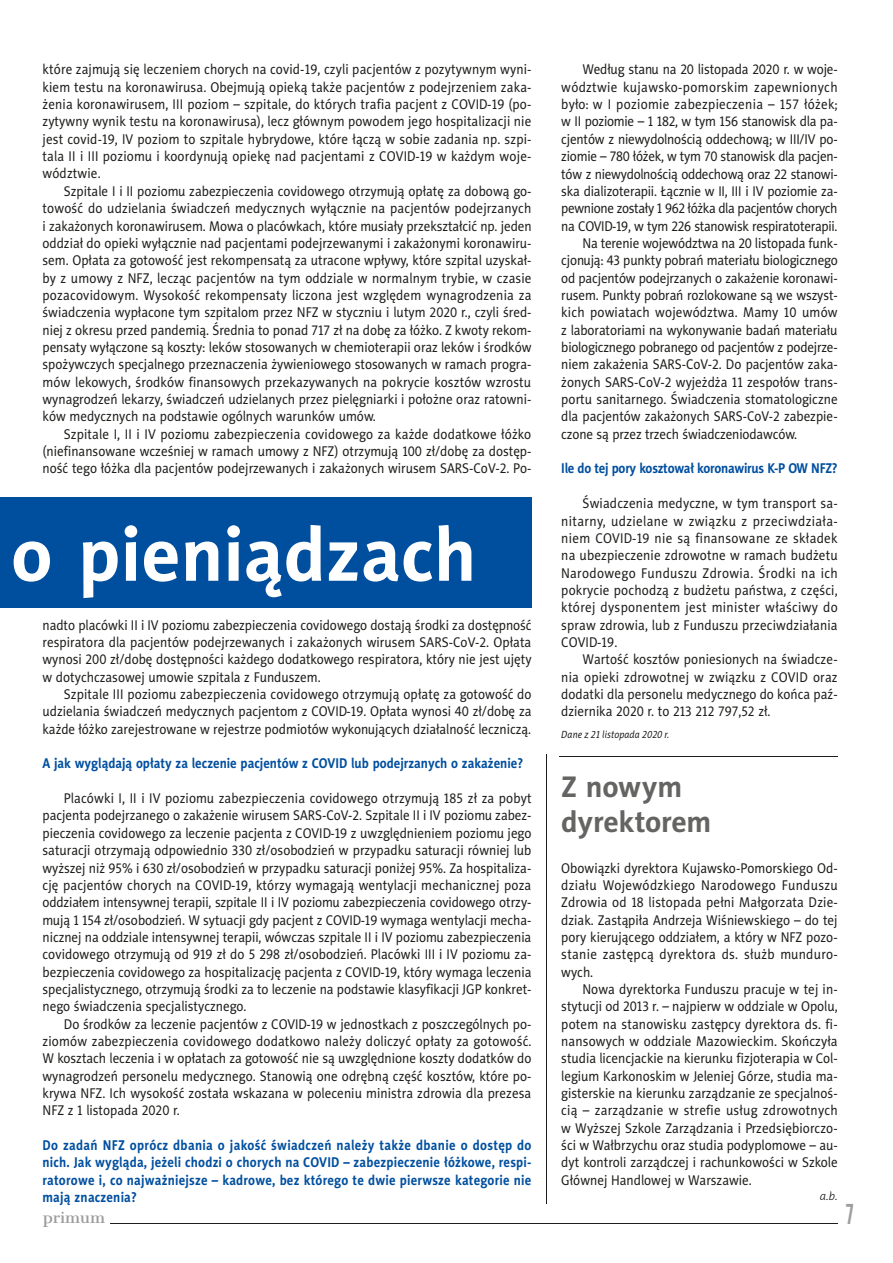
<style>
.page{position:relative;width:893px;height:1263px;background:#fff}
.page>*{position:absolute;margin:0;border:0;box-sizing:border-box;transform-origin:0 0}
.t1{font:700 76.5px "Naomi Sans EFN";color:#fff}
.t2{font:700 30px/34.5px "Naomi Sans EFN";letter-spacing:-.005em;color:#646463}
.t3{font:24.75px "Alternate Gothic 2 PL";color:#9d9d9d;scale:.82 1}
.t4{font:15px "Cantata One";color:#9d9d9d}
.t5{font:14.25px/17.4px "Naomi Sans EFNPS";color:#1d1d1b;text-align:justify;scale:.92 1}
.t6{font:700 14.25px/17.4px "Naomi Sans EFNPS";letter-spacing:.015em;color:#004f9f;text-align:justify;scale:.9 1}
.t7{font:14.25px "Naomi Sans EFNPS";letter-spacing:-.02em;color:#1d1d1b;scale:.92 1}
.t8{font:14.25px "Naomi Sans EFNPS";letter-spacing:.02em;color:#1d1d1b;scale:.92 1}
.t9{font:14.25px "Naomi Sans EFNPS";letter-spacing:-.025em;color:#1d1d1b;scale:.92 1}
.t10{font:700 14.25px "Naomi Sans EFNPS";letter-spacing:-.02em;color:#004f9f;scale:.9 1}
.t11{font:italic 12px "Naomi Sans EFN Light";color:#1d1d1b}
.t12{font:italic 10.5px "Naomi Sans EFN";letter-spacing:.01em;color:#1d1d1b;scale:.9 1}
</style>
<div class="page">
<hr style="left:111px;top:1223px;width:727px;height:1px;background:#1d1d1b">
<div style="left:0;top:497px;width:531px;height:111px;background:#004f9f"></div>
<hr style="left:546px;top:754px;width:1px;height:449px;background:#1d1d1b">
<hr style="left:559px;top:756px;width:278px;height:1px;background:#1d1d1b">
<p class="t5" style="left:43px;top:61px;width:533px">które zajmują się leczeniem chorych na covid-19, czyli pacjentów z pozytywnym wyni&shy;kiem testu na koronawirusa. Obejmują opieką także pacjentów z podejrzeniem zaka&shy;żenia koronawirusem, III poziom – szpitale, do których trafia pacjent z COVID-19 (po&shy;zytywny wynik testu na koronawirusa), lecz głównym powodem jego hospitalizacji nie jest covid-19, IV poziom to szpitale hybrydowe, które łączą w sobie zadania np. szpi&shy;tala II i III poziomu i koordynują opiekę nad pacjentami z COVID-19 w każdym woje&shy;wództwie.</p>
<p class="t5" style="left:43px;top:182px;width:533px;text-indent:21px">Szpitale I i II poziomu zabezpieczenia covidowego otrzymują opłatę za dobową go&shy;towość do udzielania świadczeń medycznych wyłącznie na pacjentów podejrzanych i zakażonych koronawirusem. Mowa o placówkach, które musiały przekształcić np. jeden oddział do opieki wyłącznie nad pacjentami podejrzewanymi i zakażonymi koronawiru&shy;sem. Opłata za gotowość jest rekompensatą za utracone wpływy, które szpital uzyskał&shy;by z umowy z NFZ, lecząc pacjentów na tym oddziale w normalnym trybie, w czasie pozacovidowym. Wysokość rekompensaty liczona jest względem wynagrodzenia za świadczenia wypłacone tym szpitalom przez NFZ w styczniu i lutym 2020 r., czyli śred&shy;niej z okresu przed pandemią. Średnia to ponad 717 zł na dobę za łóżko. Z kwoty rekom&shy;pensaty wyłączone są koszty: leków stosowanych w chemioterapii oraz leków i środków spożywczych specjalnego przeznaczenia żywieniowego stosowanych w ramach progra&shy;mów lekowych, środków finansowych przekazywanych na pokrycie kosztów wzrostu wynagrodzeń lekarzy, świadczeń udzielanych przez pielęgniarki i położne oraz ratowni&shy;ków medycznych na podstawie ogólnych warunków umów.</p>
<p class="t5" style="left:43px;top:425px;width:533px;text-indent:21px">Szpitale I, II i IV poziomu zabezpieczenia covidowego za każde dodatkowe łóżko (niefinansowane wcześniej w ramach umowy z NFZ) otrzymują 100 zł/dobę za dostęp&shy;ność tego łóżka dla pacjentów podejrzewanych i zakażonych wirusem SARS-CoV-2. Po-</p>
<p class="t5" style="left:583px;top:61px;width:279px">Według stanu na 20 listopada 2020 r. w woje-</p>
<p class="t8" style="left:561px;top:79px;width:302px">wództwie kujawsko-pomorskim zapewnionych</p>
<p class="t8" style="left:561px;top:96px;width:302px">było: w I poziomie zabezpieczenia – 157 łóżek;</p>
<p class="t7" style="left:561px;top:113px;width:302px">w II poziomie – 1 182, w tym 156 stanowisk dla pa-</p>
<p class="t5" style="left:561px;top:130px;width:302px">cjentów z niewydolnością oddechową; w III/IV po-</p>
<p class="t7" style="left:561px;top:148px;width:302px">ziomie – 780 łóżek, w tym 70 stanowisk dla pacjen-</p>
<p class="t7" style="left:561px;top:165px;width:302px">tów z niewydolnością oddechową oraz 22 stanowi-</p>
<p class="t5" style="left:561px;top:182px;width:302px">ska dializoterapii. Łącznie w II, III i IV poziomie za-</p>
<p class="t9" style="left:561px;top:200px;width:302px">pewnione zostały 1 962 łóżka dla pacjentów chorych</p>
<p class="t7" style="left:561px;top:217px;width:302px">na COVID-19, w tym 226 stanowisk respiratoterapii.</p>
<p class="t5" style="left:583px;top:234px;width:279px">Na terenie województwa na 20 listopada funk-</p>
<p class="t5" style="left:561px;top:252px;width:302px">cjonują: 43 punkty pobrań materiału biologicznego</p>
<p class="t5" style="left:561px;top:269px;width:302px">od pacjentów podejrzanych o zakażenie koronawi-</p>
<p class="t5" style="left:561px;top:286px;width:302px">rusem. Punkty pobrań rozlokowane są we wszyst-</p>
<p class="t5" style="left:561px;top:304px;width:302px">kich powiatach województwa. Mamy 10 umów</p>
<p class="t5" style="left:561px;top:321px;width:302px">z laboratoriami na wykonywanie badań materiału</p>
<p class="t5" style="left:561px;top:339px;width:302px">biologicznego pobranego od pacjentów z podejrze-</p>
<p class="t5" style="left:561px;top:356px;width:302px">niem zakażenia SARS-CoV-2. Do pacjentów zaka-</p>
<p class="t5" style="left:561px;top:373px;width:302px">żonych SARS-CoV-2 wyjeżdża 11 zespołów trans-</p>
<p class="t5" style="left:561px;top:391px;width:302px">portu sanitarnego. Świadczenia stomatologiczne</p>
<p class="t5" style="left:561px;top:408px;width:302px">dla pacjentów zakażonych SARS-CoV-2 zabezpie-</p>
<p class="t5" style="left:561px;top:425px;width:258px">czone są przez trzech świadczeniodawców.</p>
<p class="t10" style="left:561px;top:460px;width:309px">Ile do tej pory kosztował koronawirus K-P OW NFZ?</p>
<p class="t5" style="left:561px;top:495px;width:302px;text-indent:21px">Świadczenia medyczne, w tym transport sa&shy;nitarny, udzielane w związku z przeciwdziała&shy;niem COVID-19 nie są finansowane ze składek na ubezpieczenie zdrowotne w ramach budżetu Narodowego Funduszu Zdrowia. Środki na ich pokrycie pochodzą z budżetu państwa, z części, której dysponentem jest minister właściwy do spraw zdrowia, lub z Funduszu przeciwdziałania COVID-19.</p>
<p class="t5" style="left:561px;top:651px;width:302px;text-indent:21px">Wartość kosztów poniesionych na świadcze&shy;nia opieki zdrowotnej w związku z COVID oraz dodatki dla personelu medycznego do końca paź&shy;dziernika 2020 r. to 213 212 797,52 zł.</p>
<p class="t12" style="left:561px;top:729px;width:122px">Dane z 21 listopada 2020 r.</p>
<h1 class="t1" style="left:11px;top:510px;width:467px">o pieniądzach</h1>
<p class="t5" style="left:43px;top:616px;width:533px">nadto placówki II i IV poziomu zabezpieczenia covidowego dostają środki za dostępność respiratora dla pacjentów podejrzewanych i zakażonych wirusem SARS-CoV-2. Opłata wynosi 200 zł/dobę dostępności każdego dodatkowego respiratora, który nie jest ujęty w dotychczasowej umowie szpitala z Funduszem.</p>
<p class="t5" style="left:43px;top:685px;width:533px;text-indent:21px">Szpitale III poziomu zabezpieczenia covidowego otrzymują opłatę za gotowość do udzielania świadczeń medycznych pacjentom z COVID-19. Opłata wynosi 40 zł/dobę za każde łóżko zarejestrowane w rejestrze podmiotów wykonujących działalność leczniczą.</p>
<p class="t6" style="left:43px;top:755px;width:536px">A jak wyglądają opłaty za leczenie pacjentów z COVID lub podejrzanych o zakażenie?</p>
<p class="t5" style="left:43px;top:790px;width:533px;text-indent:21px">Placówki I, II i IV poziomu zabezpieczenia covidowego otrzymują 185 zł za pobyt pacjenta podejrzanego o zakażenie wirusem SARS-CoV-2. Szpitale II i IV poziomu zabez&shy;pieczenia covidowego za leczenie pacjenta z COVID-19 z uwzględnieniem poziomu jego saturacji otrzymają odpowiednio 330 zł/osobodzień w przypadku saturacji równiej lub wyższej niż 95% i 630 zł/osobodzień w przypadku saturacji poniżej 95%. Za hospitaliza&shy;cję pacjentów chorych na COVID-19, którzy wymagają wentylacji mechanicznej poza oddziałem intensywnej terapii, szpitale II i IV poziomu zabezpieczenia covidowego otrzy&shy;mują 1 154 zł/osobodzień. W sytuacji gdy pacjent z COVID-19 wymaga wentylacji mecha&shy;nicznej na oddziale intensywnej terapii, wówczas szpitale II i IV poziomu zabezpieczenia covidowego otrzymują od 919 zł do 5 298 zł/osobodzień. Placówki III i IV poziomu za&shy;bezpieczenia covidowego za hospitalizację pacjenta z COVID-19, który wymaga leczenia specjalistycznego, otrzymują środki za to leczenie na podstawie klasyfikacji JGP konkret&shy;nego świadczenia specjalistycznego.</p>
<p class="t5" style="left:43px;top:1015px;width:533px;text-indent:21px">Do środków za leczenie pacjentów z COVID-19 w jednostkach z poszczególnych po&shy;ziomów zabezpieczenia covidowego dodatkowo należy doliczyć opłaty za gotowość.<br>W kosztach leczenia i w opłatach za gotowość nie są uwzględnione koszty dodatków do wynagrodzeń personelu medycznego. Stanowią one odrębną część kosztów, które po&shy;krywa NFZ. Ich wysokość została wskazana w poleceniu ministra zdrowia dla prezesa NFZ z 1 listopada 2020 r.</p>
<p class="t6" style="left:42px;top:1136px;width:545px">Do zadań NFZ oprócz dbania o jakość świadczeń należy także dbanie o dostęp do nich. Jak wygląda, jeżeli chodzi o chorych na COVID – zabezpieczenie łóżkowe, respi&shy;ratorowe i, co najważniejsze – kadrowe, bez którego te dwie pierwsze kategorie nie mają znaczenia?</p>
<h2 class="t2" style="left:561px;top:770px;width:152px">Z nowym dyrektorem</h2>
<p class="t5" style="left:561px;top:859px;width:302px">Obowiązki dyrektora Kujawsko-Pomorskiego Od&shy;działu Wojewódzkiego Narodowego Funduszu Zdrowia od 18 listopada pełni Małgorzata Dzie&shy;dziak. Zastąpiła Andrzeja Wiśniewskiego – do tej pory kierującego oddziałem, a który w NFZ pozo&shy;stanie zastępcą dyrektora ds. służb munduro&shy;wych.</p>
<p class="t5" style="left:561px;top:980px;width:302px;text-indent:21px">Nowa dyrektorka Funduszu pracuje w tej in&shy;stytucji od 2013 r. – najpierw w oddziale w Opolu, potem na stanowisku zastępcy dyrektora ds. fi&shy;nansowych w oddziale Mazowieckim. Skończyła studia licencjackie na kierunku fizjoterapia w Col&shy;legium Karkonoskim w Jeleniej Górze, studia ma&shy;gisterskie na kierunku zarządzanie ze specjalnoś&shy;cią – zarządzanie w strefie usług zdrowotnych w Wyższej Szkole Zarządzania i Przedsiębiorczo&shy;ści w Wałbrzychu oraz studia podyplomowe – au&shy;dyt kontroli zarządczej i rachunkowości w Szkole Głównej Handlowej w Warszawie.</p>
<p class="t11" style="left:820px;top:1189px;width:19px">a.b.</p>
<p class="t4" style="left:43px;top:1208px;width:64px">Primum</p>
<h3 class="t3" style="left:846px;top:1198px;width:10px">7</h3>
</div>
